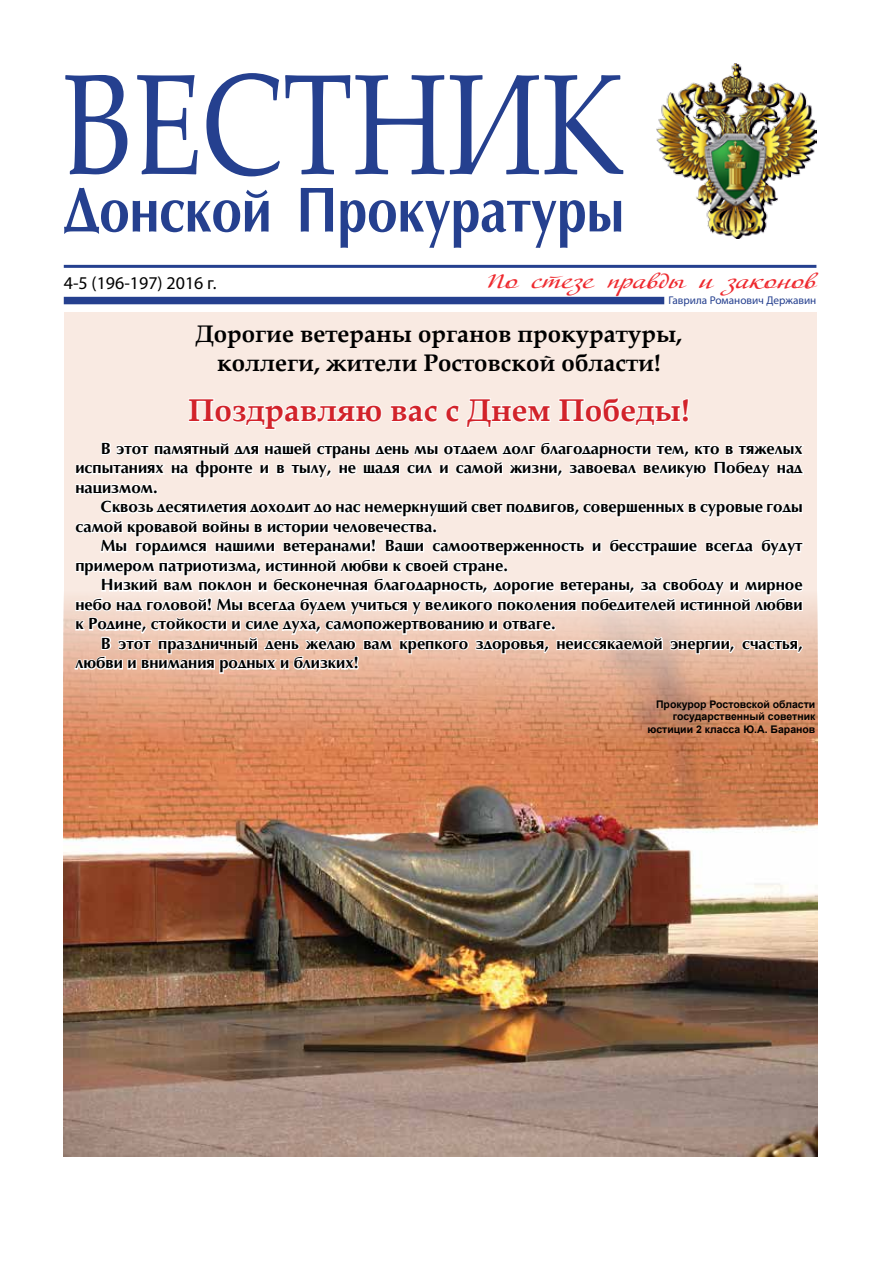
<style>
.page{position:relative;width:893px;height:1263px;background:#fff}
.page>*{position:absolute;margin:0;border:0;box-sizing:border-box;transform-origin:0 0}
.t1{font:143.1px "Palatino Linotype";color:#25408f;scale:.79 1}
.t2{font:700 63.75px "AG Opus";color:#25408f;scale:.83 1}
.t3{font:700 31.5px "Book Antiqua";color:#d2232a}
.t4{font:700 24px/28.8px "Book Antiqua";color:#000;text-align:center}
.t5{font:20.25px "Adventure";color:#ee292e;scale:1.4 1}
.t6{font:18px "Myriad Pro";color:#000}
.t7{font:700 16.5px/19.5px "AG Opus";color:#000}
.t8{font:11.25px "Myriad Pro";color:#25408f}
.t9{font:700 10.5px/12.6px "Arial";color:#000;text-align:right}
</style>
<div class="page">
<img style="left:656px;top:63px;width:160px;height:175px">
<hr style="left:64px;top:265px;width:752px;height:3px;background:#25408f">
<img style="left:64px;top:591px;width:754px;height:566px">
<svg style="left:73px;top:296px;width:733px;height:390px"></svg>
<h1 class="t1" style="left:64px;top:24px;width:711px">ВЕСТНИК</h1>
<h2 class="t2" style="left:64px;top:175px;width:677px">Донской Прокуратуры</h2>
<p class="t5" style="left:487px;top:269px;width:237px">По стезе правды и законов</p>
<h3 class="t4" style="left:196px;top:320px;width:488px">Дорогие ветераны органов прокуратуры, коллеги, жители Ростовской области!</h3>
<h3 class="t3" style="left:188px;top:389px;width:503px">Поздравляю вас с Днем Победы!</h3>
<p class="t7" style="left:75px;top:439px;width:729px;text-align:justify;text-indent:26px">В этот памятный для нашей страны день мы отдаем долг благодарности тем, кто в тяжелых испытаниях на фронте и в тылу, не щадя сил и самой жизни, завоевал великую Победу над нацизмом.</p>
<p class="t7" style="left:75px;top:498px;width:729px;text-indent:26px">Сквозь десятилетия доходит до нас немеркнущий свет подвигов, совершенных в суровые годы самой кровавой войны в истории человечества.</p>
<p class="t7" style="left:75px;top:537px;width:729px;text-indent:26px">Мы гордимся нашими ветеранами! Ваши самоотверженность и бесстрашие всегда будут примером патриотизма, истинной любви к своей стране.</p>
<p class="t7" style="left:75px;top:576px;width:729px;text-align:justify;text-indent:26px">Низкий вам поклон и бесконечная благодарность, дорогие ветераны, за свободу и мирное небо над головой! Мы всегда будем учиться у великого поколения победителей истинной любви к Родине, стойкости и силе духа, самопожертвованию и отваге.</p>
<p class="t7" style="left:75px;top:634px;width:729px;text-indent:26px">В этот праздничный день желаю вам крепкого здоровья, неиссякаемой энергии, счастья, любви и внимания родных и близких!</p>
<p class="t9" style="left:648px;top:698px;width:169px">Прокурор Ростовской области государственный советник юстиции 2 класса Ю.А. Баранов</p>
<p class="t6" style="left:64px;top:271px;width:154px">4-5 (196-197) 2016 г.</p>
<p class="t8" style="left:668px;top:293px;width:149px">Гаврила Романович Державин</p>
</div>
